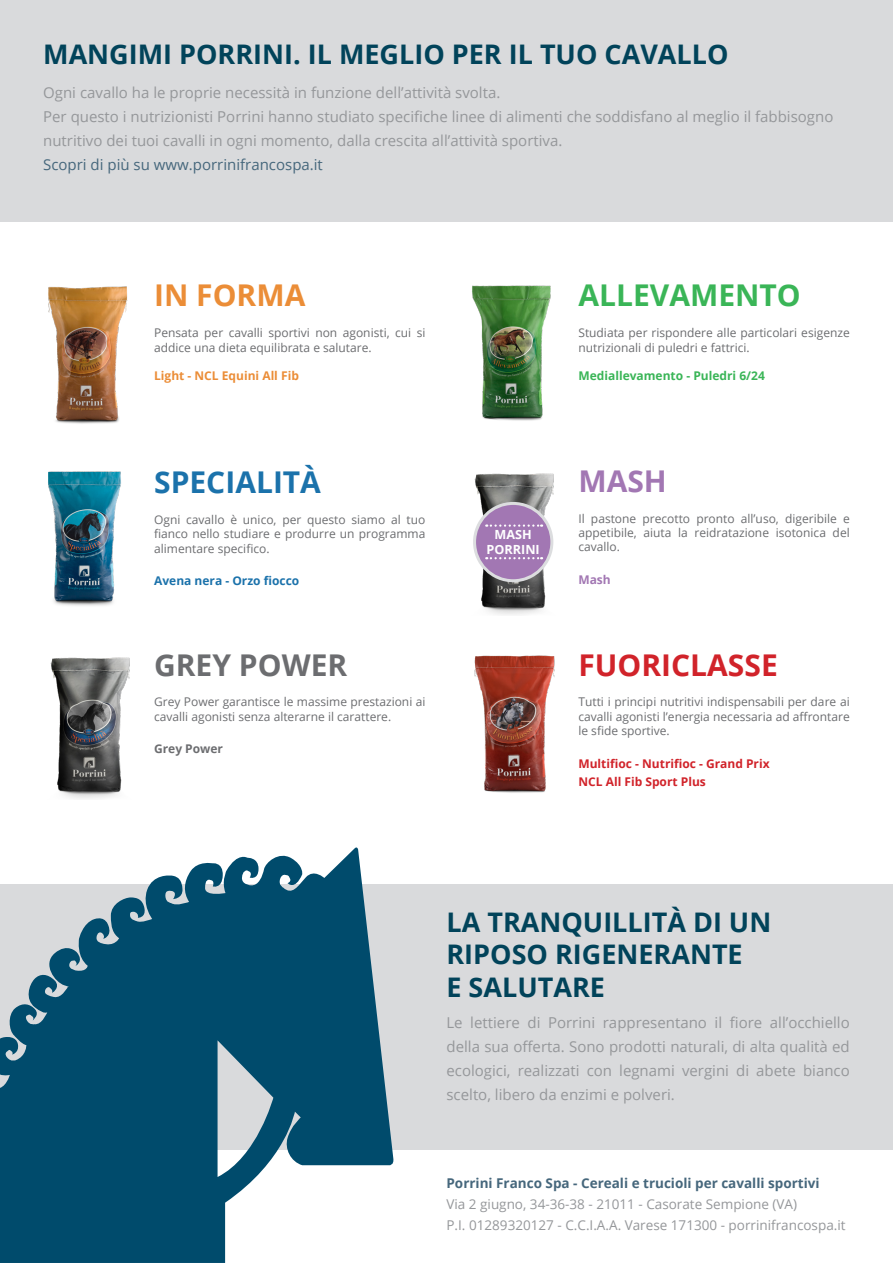
<style>
.page{position:relative;width:893px;height:1263px;background:#fff}
.page>*{position:absolute;margin:0;border:0;box-sizing:border-box;transform-origin:0 0}
.t1{font:700 30px "Open Sans";color:#3ab557}
.t2{font:700 30px "Open Sans";color:#d1232a}
.t3{font:700 30px "Open Sans";color:#1b72ab}
.t4{font:700 30px "Open Sans";color:#6c6d70}
.t5{font:700 30px "Open Sans";color:#eb8d37}
.t6{font:700 30px "Open Sans";color:#a277b3}
.t7{font:700 27px/32.4px "Open Sans";color:#01435a}
.t8{font:15px/24px "Open Sans";color:#95979a}
.t9{font:15px "Open Sans";color:#46677c}
.t10{font:13.5px/21px "Open Sans";color:#95979a}
.t11{font:700 13.5px "Open Sans";color:#46677c}
.t12{font:700 12.6px "Open Sans";color:#fff}
.t13{font:12px/14.4px "Open Sans";color:#6c6d70}
.t14{font:700 12px "Open Sans";color:#d1232a}
.t15{font:700 12px "Open Sans";color:#3ab557}
.t16{font:700 12px "Open Sans";color:#eb8d37}
.t17{font:700 12px "Open Sans";color:#1b72ab}
.t18{font:700 12px "Open Sans";color:#6c6d70}
.t19{font:700 12px "Open Sans";color:#a277b3}
</style>
<div class="page">
<img style="left:48px;top:471px;width:73px;height:135px">
<img style="left:50px;top:657px;width:80px;height:142px">
<img style="left:474px;top:473px;width:80px;height:142px">
<img style="left:474px;top:655px;width:81px;height:138px">
<img style="left:48px;top:286px;width:80px;height:138px">
<img style="left:472px;top:285px;width:79px;height:136px">
<svg style="left:473px;top:502px;width:80px;height:80px;background:#af93ba"></svg>
<div style="left:0;top:884px;width:893px;height:266px;background:#d9dadc"></div>
<svg style="left:0;top:847px;width:394px;height:416px;fill:#004b6c"></svg>
<div style="left:0;top:0;width:893px;height:221px;background:#d9dadc"></div>
<p class="t7" style="left:43px;top:37px;width:687px">MANGIMI PORRINI. IL MEGLIO PER IL TUO CAVALLO</p>
<p class="t8" style="left:43px;top:80px;width:792px">Ogni cavallo ha le proprie necessità in funzione dell’attività svolta.<br>Per questo i nutrizionisti Porrini hanno studiato specifiche linee di alimenti che soddisfano al meglio il fabbisogno nutritivo dei tuoi cavalli in ogni momento, dalla crescita all’attività sportiva.</p>
<p class="t9" style="left:43px;top:155px;width:281px">Scopri di più su www.porrinifrancospa.it</p>
<p class="t5" style="left:154px;top:274px;width:153px">IN FORMA</p>
<p class="t1" style="left:578px;top:274px;width:224px">ALLEVAMENTO</p>
<p class="t13" style="left:154px;top:325px;width:273px">Pensata per cavalli sportivi non agonisti, cui si addice una dieta equilibrata e salutare.</p>
<p class="t16" style="left:154px;top:368px;width:146px">Light - NCL Equini All Fib</p>
<p class="t3" style="left:154px;top:461px;width:168px">SPECIALITÀ</p>
<p class="t13" style="left:154px;top:512px;width:273px;text-align:justify">Ogni cavallo è unico, per questo siamo al tuo fianco nello studiare e produrre un programma alimentare specifico.</p>
<p class="t17" style="left:154px;top:572px;width:147px">Avena nera - Orzo fiocco</p>
<p class="t4" style="left:154px;top:643px;width:195px">GREY POWER</p>
<p class="t13" style="left:154px;top:695px;width:273px">Grey Power garantisce le massime prestazioni ai cavalli agonisti senza alterarne il carattere.</p>
<p class="t18" style="left:154px;top:740px;width:70px">Grey Power</p>
<p class="t12" style="left:495px;top:525px;width:39px">MASH</p>
<p class="t12" style="left:487px;top:540px;width:55px">PORRINI</p>
<p class="t13" style="left:578px;top:325px;width:273px">Studiata per rispondere alle particolari esigenze nutrizionali di puledri e fattrici.</p>
<p class="t15" style="left:578px;top:368px;width:188px">Mediallevamento - Puledri 6/24</p>
<p class="t6" style="left:578px;top:460px;width:90px">MASH</p>
<p class="t13" style="left:578px;top:511px;width:273px;text-align:justify">Il pastone precotto pronto all’uso, digeribile e appetibile, aiuta la reidratazione isotonica del cavallo.</p>
<p class="t19" style="left:578px;top:571px;width:34px">Mash</p>
<p class="t2" style="left:578px;top:643px;width:201px">FUORICLASSE</p>
<p class="t13" style="left:578px;top:695px;width:273px;text-align:justify">Tutti i principi nutritivi indispensabili per dare ai cavalli agonisti l’energia necessaria ad affrontare le sfide sportive.</p>
<p class="t14" style="left:578px;top:755px;width:193px">Multifioc - Nutrifioc - Grand Prix</p>
<p class="t14" style="left:578px;top:773px;width:129px">NCL All Fib Sport Plus</p>
<p class="t7" style="left:446px;top:905px;width:326px">LA TRANQUILLITÀ DI UN<br>RIPOSO RIGENERANTE<br>E SALUTARE</p>
<p class="t8" style="left:446px;top:1010px;width:405px;text-align:justify">Le lettiere di Porrini rappresentano il fiore all’occhiello della sua offerta. Sono prodotti naturali, di alta qualità ed ecologici, realizzati con legnami vergini di abete bianco scelto, libero da enzimi e polveri.</p>
<p class="t11" style="left:446px;top:1173px;width:375px">Porrini Franco Spa - Cereali e trucioli per cavalli sportivi</p>
<p class="t10" style="left:446px;top:1193px;width:401px">Via 2 giugno, 34-36-38 - 21011 - Casorate Sempione (VA)<br>P.I. 01289320127 - C.C.I.A.A. Varese 171300 - porrinifrancospa.it</p>
</div>
